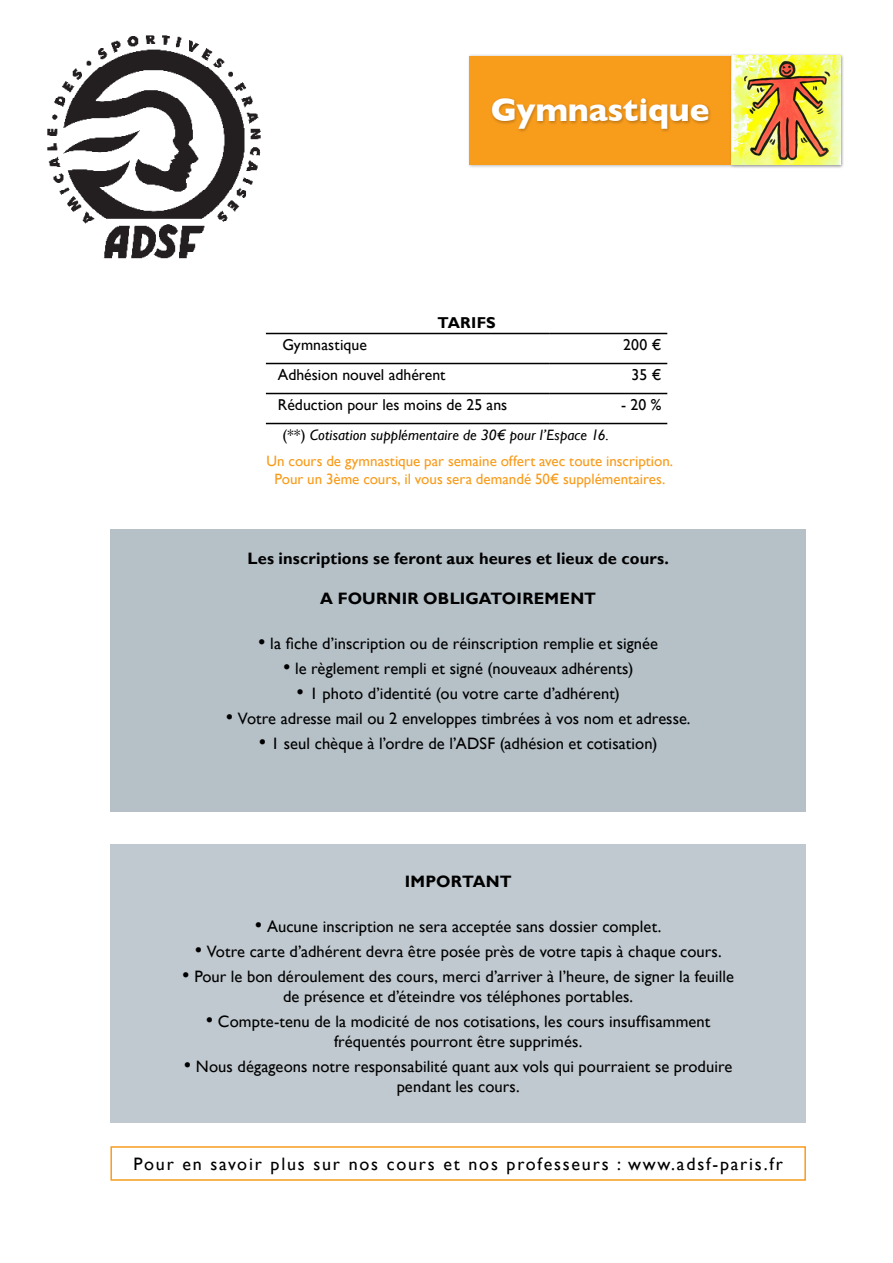
<style>
.page{position:relative;width:893px;height:1263px;background:#fff}
.page>*{position:absolute;margin:0;border:0;box-sizing:border-box;transform-origin:0 0}
.t1{font:700 33px "Gill Sans";letter-spacing:-.005em;color:#fff}
.t2{font:18px "Gill Sans";letter-spacing:.1em;color:#000}
.t3{font:16.5px "Gill Sans";letter-spacing:.005em;color:#000}
.t4{font:700 16.5px "Gill Sans";letter-spacing:.005em;color:#000}
.t5{font:15.75px "Gill Sans";color:#000}
.t6{font:700 15.75px "Gill Sans";letter-spacing:.015em;color:#000}
.t7{font:15px "Gill Sans";color:#f89c1c}
.t8{font:italic 15px "Gill Sans";letter-spacing:.01em;color:#000}
.s1{font-style:normal}
.s2{font-size:21px}
</style>
<div class="page">
<div style="left:110px;top:530px;width:696px;height:282px;background:#b5c0c7"></div>
<div style="left:110px;top:844px;width:696px;height:279px;background:#c0c9cf"></div>
<div style="left:110px;top:1146px;width:696px;height:35px;border:2px solid #f89c1c"></div>
<hr style="left:266px;top:333px;width:283px;height:1px;background:#000">
<hr style="left:549px;top:333px;width:118px;height:1px;background:#000">
<hr style="left:266px;top:363px;width:283px;height:1px;background:#000">
<hr style="left:549px;top:363px;width:118px;height:1px;background:#000">
<hr style="left:266px;top:393px;width:283px;height:1px;background:#000">
<hr style="left:549px;top:393px;width:118px;height:1px;background:#000">
<hr style="left:266px;top:423px;width:283px;height:1px;background:#000">
<hr style="left:549px;top:423px;width:118px;height:1px;background:#000">
<div style="left:467px;top:54px;width:377px;height:115px;background:#000;opacity:.25"></div>
<div style="left:469px;top:56px;width:371px;height:109px;background:#f89c1c"></div>
<div style="left:729px;top:54px;width:115px;height:115px;background:#000;opacity:.25"></div>
<img style="left:731px;top:56px;width:109px;height:109px">
<div style="left:490px;top:97px;width:222px;height:36px;background:#000;opacity:.25"></div>
<img style="left:47px;top:35px;width:214px;height:224px">
<p class="t1" style="left:491px;top:91px;width:220px">Gymnastique</p>
<p class="t6" style="left:437px;top:313px;width:60px">TARIFS</p>
<p class="t5" style="left:282px;top:336px;width:86px">Gymnastique</p>
<p class="t5" style="left:623px;top:336px;width:40px">200 €</p>
<p class="t5" style="left:278px;top:366px;width:169px">Adhésion nouvel adhérent</p>
<p class="t5" style="left:632px;top:366px;width:31px">35 €</p>
<p class="t5" style="left:278px;top:396px;width:231px">Réduction pour les moins de 25 ans</p>
<p class="t5" style="left:621px;top:396px;width:42px">- 20 %</p>
<p class="t8" style="left:282px;top:426px;width:328px"><span class="s1">(**)</span> Cotisation supplémentaire de 30€ pour l’Espace 16.</p>
<p class="t7" style="left:266px;top:452px;width:408px">Un cours de gymnastique par semaine offert avec toute inscription.</p>
<p class="t7" style="left:274px;top:470px;width:392px">Pour un 3ème cours, il vous sera demandé 50€ supplémentaires.</p>
<p class="t4" style="left:247px;top:548px;width:423px">Les inscriptions se feront aux heures et lieux de cours.</p>
<p class="t4" style="left:320px;top:588px;width:277px">A FOURNIR OBLIGATOIREMENT</p>
<p class="t3" style="left:258px;top:633px;width:401px"><span class="s2">•</span> la fiche d’inscription ou de réinscription remplie et signée</p>
<p class="t3" style="left:283px;top:659px;width:352px"><span class="s2">•</span> le règlement rempli et signé (nouveaux adhérents)</p>
<p class="t3" style="left:296px;top:684px;width:325px"><span class="s2">•</span> 1 photo d’identité (ou votre carte d’adhérent)</p>
<p class="t3" style="left:226px;top:709px;width:466px"><span class="s2">•</span> Votre adresse mail ou 2 enveloppes timbrées à vos nom et adresse.</p>
<p class="t3" style="left:259px;top:734px;width:400px"><span class="s2">•</span> 1 seul chèque à l’ordre de l’ADSF (adhésion et cotisation)</p>
<p class="t4" style="left:405px;top:871px;width:108px">IMPORTANT</p>
<p class="t3" style="left:255px;top:916px;width:408px"><span class="s2">•</span> Aucune inscription ne sera acceptée sans dossier complet.</p>
<p class="t3" style="left:195px;top:941px;width:528px"><span class="s2">•</span> Votre carte d’adhérent devra être posée près de votre tapis à chaque cours.</p>
<p class="t3" style="left:182px;top:967px;width:553px"><span class="s2">•</span> Pour le bon déroulement des cours, merci d’arriver à l’heure, de signer la feuille</p>
<p class="t3" style="left:283px;top:986px;width:352px">de présence et d’éteindre vos téléphones portables.</p>
<p class="t3" style="left:206px;top:1012px;width:506px"><span class="s2">•</span> Compte-tenu de la modicité de nos cotisations, les cours insuffisamment</p>
<p class="t3" style="left:334px;top:1031px;width:250px">fréquentés pourront être supprimés.</p>
<p class="t3" style="left:184px;top:1057px;width:550px"><span class="s2">•</span> Nous dégageons notre responsabilité quant aux vols qui pourraient se produire</p>
<p class="t3" style="left:397px;top:1076px;width:125px">pendant les cours.</p>
<p class="t2" style="left:134px;top:1153px;width:651px">Pour en savoir plus sur nos cours et nos professeurs : www.adsf-paris.fr</p>
</div>
